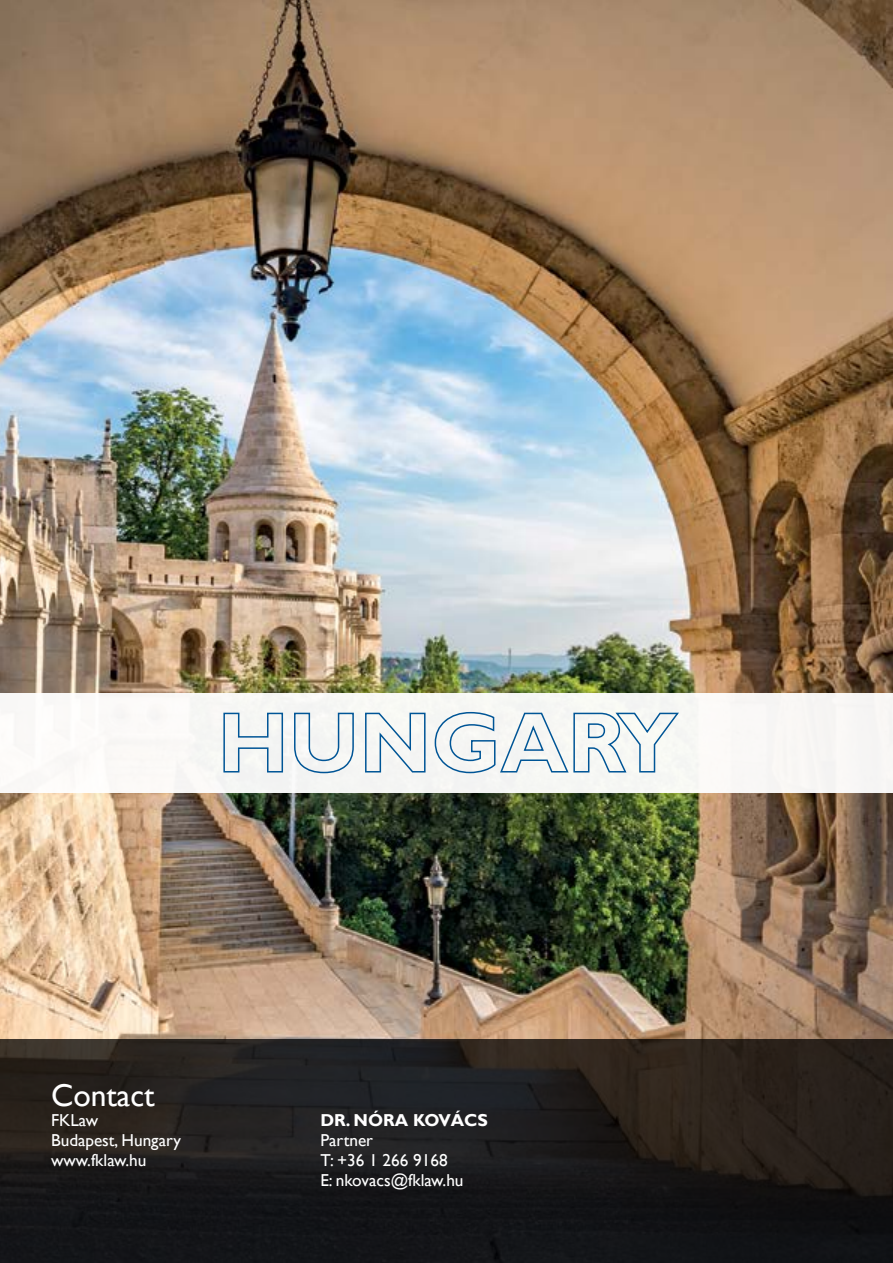
<style>
.page{position:relative;width:893px;height:1263px;background:#fff}
.page>*{position:absolute;margin:0;border:0;box-sizing:border-box;transform-origin:0 0}
.t1{font:31.5px "Gill Sans";color:#fff}
.t2{font:17.25px/19.8px "Gill Sans";color:#fff}
.t3{font:700 17.25px "Gill Sans";color:#fff}
</style>
<div class="page">
<img style="left:0;top:0;width:893px;height:1039px">
<svg style="left:0;top:1039px;width:893px;height:224px;background:#1e1b1b"></svg>
<div style="left:0;top:693px;width:893px;height:100px;background:#f8f7f5"></div>
<svg style="left:223px;top:712px;width:61px;height:61px"></svg>
<svg style="left:294px;top:712px;width:60px;height:62px"></svg>
<svg style="left:365px;top:712px;width:61px;height:61px"></svg>
<svg style="left:434px;top:711px;width:245px;height:63px"></svg>
<h1 class="t1" style="left:51px;top:1077px;width:105px">Contact</h1>
<p class="t2" style="left:51px;top:1110px;width:131px">FKLaw<br>Budapest, Hungary www.fklaw.hu</p>
<p class="t3" style="left:320px;top:1110px;width:169px">DR. NÓRA KOVÁCS</p>
<p class="t2" style="left:320px;top:1130px;width:145px">Partner<br>T: +36 1 266 9168<br>E: nkovacs@fklaw.hu</p>
</div>
